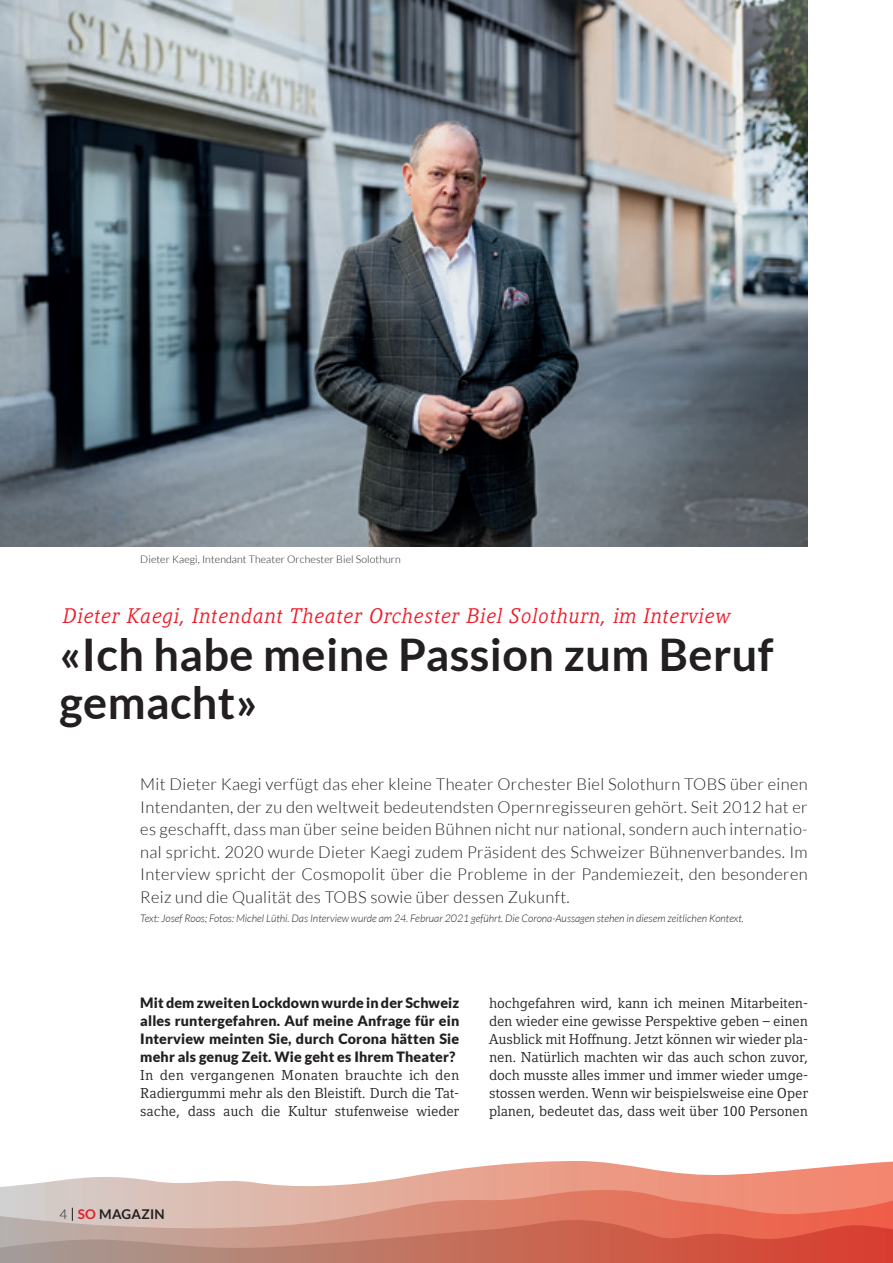
<style>
.page{position:relative;width:893px;height:1263px;background:#fff}
.page>*{position:absolute;margin:0;border:0;box-sizing:border-box;transform-origin:0 0}
.t1{font:700 45px/48px "Lato";letter-spacing:.01em;color:#231f20}
.t2{font:italic 21px "Compatil Letter LT Pro";letter-spacing:.02em;color:#ee1b29}
.t3{font:300 16.5px/22.5px "Lato";letter-spacing:.02em;color:#231f20;text-align:justify}
.t4{font:14.25px/18px "Compatil Letter LT Pro";letter-spacing:-.01em;color:#231f20;text-align:justify}
.t5{font:900 14.25px/18px "Lato";letter-spacing:.01em;color:#231f20;text-align:justify}
.t6{font:700 13.5px "Lato";letter-spacing:.02em;color:#231f20}
.t7{font:italic 300 10.5px "Lato";color:#231f20}
.t8{font:300 10.5px "Lato";letter-spacing:.01em;color:#231f20}
.s1{font-weight:300}
.s2{color:#ee1b29}
</style>
<div class="page">
<svg style="left:0;top:1161px;width:893px;height:29px"></svg>
<svg style="left:0;top:1190px;width:893px;height:18px;background:#e2a090"></svg>
<svg style="left:0;top:1208px;width:893px;height:55px;background:#ce7e6e"></svg>
<img style="left:0;top:0;width:808px;height:546px">
<p class="t8" style="left:140px;top:554px;width:262px">Dieter Kaegi, Intendant Theater Orchester Biel Solothurn</p>
<p class="t2" style="left:63px;top:604px;width:670px">Dieter Kaegi, Intendant Theater Orchester Biel Solothurn, im Interview</p>
<h1 class="t1" style="left:60px;top:630px;width:716px">«Ich habe meine Passion zum Beruf gemacht»</h1>
<p class="t3" style="left:140px;top:773px;width:669px">Mit Dieter Kaegi verfügt das eher kleine Theater Orchester Biel Solothurn TOBS über einen Intendanten, der zu den weltweit bedeutendsten Opernregisseuren gehört. Seit 2012 hat er es geschafft, dass man über seine beiden Bühnen nicht nur national, sondern auch internatio&shy;nal spricht. 2020 wurde Dieter Kaegi zudem Präsident des Schweizer Bühnenverbandes. Im Interview spricht der Cosmopolit über die Probleme in der Pandemiezeit, den besonderen Reiz und die Qualität des TOBS sowie über dessen Zukunft.</p>
<p class="t7" style="left:140px;top:913px;width:605px">Text: Josef Roos; Fotos: Michel Lüthi. Das Interview wurde am 24. Februar 2021 geführt. Die Corona-Aussagen stehen in diesem zeitlichen Kontext.</p>
<p class="t5" style="left:140px;top:993px;width:320px">Mit dem zweiten Lockdown wurde in der Schweiz alles runtergefahren. Auf meine Anfrage für ein Interview meinten Sie, durch Corona hätten Sie mehr als genug Zeit. Wie geht es Ihrem Theater?</p>
<p class="t4" style="left:140px;top:1066px;width:320px">In den vergangenen Monaten brauchte ich den Radiergummi mehr als den Bleistift. Durch die Tat&shy;sache, dass auch die Kultur stufenweise wieder</p>
<p class="t4" style="left:489px;top:994px;width:320px">hochgefahren wird, kann ich meinen Mitarbeiten&shy;den wieder eine gewisse Perspektive geben – einen Ausblick mit Hoffnung. Jetzt können wir wieder pla&shy;nen. Natürlich machten wir das auch schon zuvor, doch musste alles immer und immer wieder umge&shy;stossen werden. Wenn wir beispielsweise eine Oper planen, bedeutet das, dass weit über 100 Personen</p>
<p class="t6" style="left:60px;top:1206px;width:107px"><span class="s1">4</span> <span class="s2">SO</span> MAGAZIN</p>
</div>
